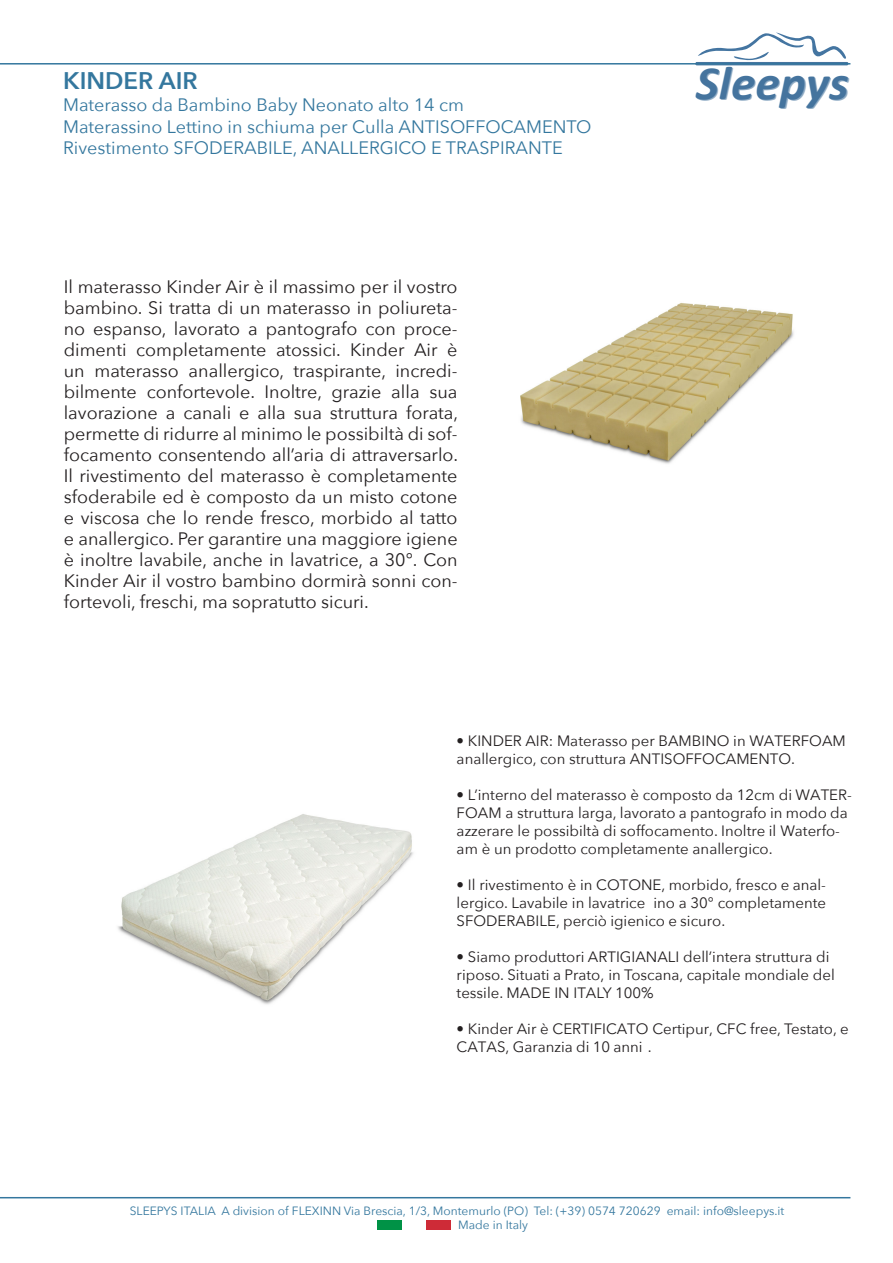
<style>
.page{position:relative;width:893px;height:1263px;background:#fff}
.page>*{position:absolute;margin:0;border:0;box-sizing:border-box;transform-origin:0 0}
.t1{font:italic 700 47.85px "Calibri";color:#45749e;scale:1.04 1}
.t2{font:600 24px "Avenir Next";color:#34779e}
.t3{font:18px/21px "Avenir Next";color:#231f20;text-align:justify}
.t4{font:18px/21.6px "Avenir Next";color:#34779e}
.t5{font:15px/18px "Avenir Next";color:#231f20}
.t6{font:12px/14.4px "Avenir Next";color:#34779e}
</style>
<div class="page">
<img style="left:118px;top:814px;width:295px;height:191px">
<div style="left:696px;top:62px;width:152px;height:3px;border:1px solid #45749e"></div>
<svg style="left:698px;top:32px;width:148px;height:28px"></svg>
<hr style="left:0;top:63px;width:850px;height:2px;background:#34779e">
<hr style="left:0;top:1197px;width:850px;height:1px;background:#34779e">
<div style="left:378px;top:1220px;width:24px;height:9px;background:#009246"></div>
<div style="left:426px;top:1220px;width:24px;height:9px;background:#ce2b37"></div>
<img style="left:520px;top:303px;width:274px;height:161px">
<h2 class="t2" style="left:63px;top:60px;width:136px">KINDER AIR</h2>
<p class="t4" style="left:63px;top:93px;width:530px">Materasso da Bambino Baby Neonato alto 14 cm<br>Materassino Lettino in schiuma per Culla ANTISOFFOCAMENTO<br>Rivestimento SFODERABILE, ANALLERGICO E TRASPIRANTE</p>
<p class="t3" style="left:64px;top:275px;width:396px">Il materasso Kinder Air è il massimo per il vostro bambino. Si tratta di un materasso in poliureta&shy;no espanso, lavorato a pantografo con proce&shy;dimenti completamente atossici. Kinder Air è un materasso anallergico, traspirante, incredi&shy;bilmente confortevole. Inoltre, grazie alla sua lavorazione a canali e alla sua struttura forata, permette di ridurre al minimo le possibiltà di sof&shy;focamento consentendo all’aria di attraversarlo.<br>Il rivestimento del materasso è completamente sfoderabile ed è composto da un misto cotone e viscosa che lo rende fresco, morbido al tatto e anallergico. Per garantire una maggiore igiene è inoltre lavabile, anche in lavatrice, a 30°. Con Kinder Air il vostro bambino dormirà sonni con&shy;fortevoli, freschi, ma sopratutto sicuri.</p>
<h1 class="t1" style="left:697px;top:50px;width:149px">Sleepys</h1>
<p class="t5" style="left:457px;top:731px;width:391px">• KINDER AIR: Materasso per BAMBINO in WATERFOAM anallergico, con struttura ANTISOFFOCAMENTO.</p>
<p class="t5" style="left:457px;top:785px;width:397px">• L’interno del materasso è composto da 12cm di WATER-FOAM a struttura larga, lavorato a pantografo in modo da azzerare le possibiltà di soffocamento. Inoltre il Waterfo&shy;am è un prodotto completamente anallergico.</p>
<p class="t5" style="left:457px;top:875px;width:371px;text-align:justify">• Il rivestimento è in COTONE, morbido, fresco e anal&shy;lergico. Lavabile in lavatrice ino a 30° completamente SFODERABILE, perciò igienico e sicuro.</p>
<p class="t5" style="left:457px;top:947px;width:380px">• Siamo produttori ARTIGIANALI dell’intera struttura di riposo. Situati a Prato, in Toscana, capitale mondiale del tessile. MADE IN ITALY 100%</p>
<p class="t5" style="left:457px;top:1019px;width:394px">• Kinder Air è CERTIFICATO Certipur, CFC free, Testato, e<br>CATAS, Garanzia di 10 anni .</p>
<p class="t6" style="left:458px;top:1203px;width:328px;text-indent:-328px">SLEEPYS ITALIA A division of FLEXINN Via Brescia, 1/3, Montemurlo (PO) Tel: (+39) 0574 720629 email: info@sleepys.it<br>Made in Italy</p>
</div>
